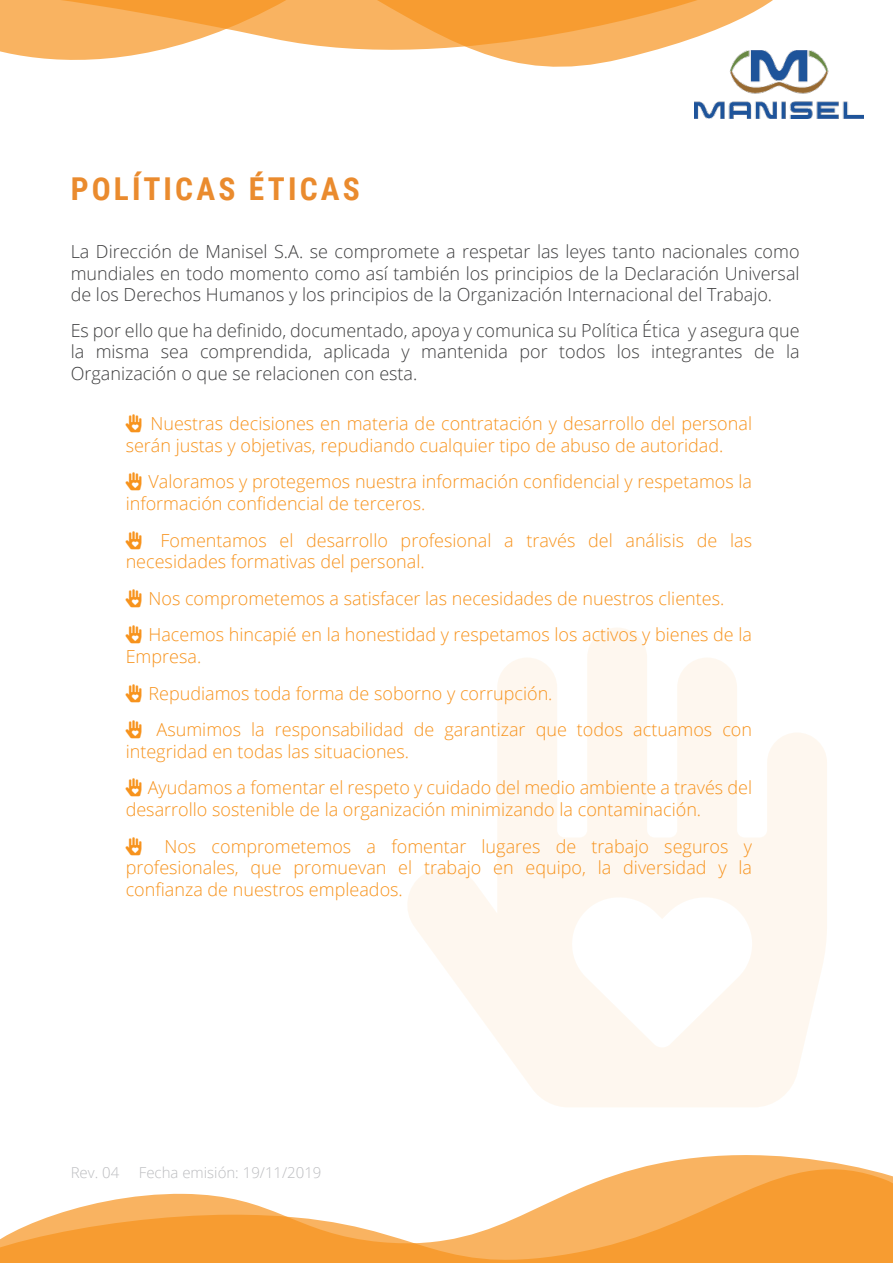
<style>
.page{position:relative;width:893px;height:1263px;background:#fff}
.page>*{position:absolute;margin:0;border:0;box-sizing:border-box;transform-origin:0 0}
.t1{font:700 31.5px "Roboto Condensed";letter-spacing:.1em;color:#ea8b2e}
.t2{font:300 18px/21.6px "Open Sans";color:#f7931d}
.t3{font:300 18px/21.6px "Open Sans";color:#3e3e3f;text-align:justify}
.t4{font:300 15px "Open Sans";color:#bcbdc0}
</style>
<div class="page">
<svg style="left:408px;top:628px;width:419px;height:479px;fill:#fef7ef"></svg>
<img style="left:694px;top:50px;width:169px;height:68px">
<svg style="left:0;top:0;width:790px;height:67px"></svg>
<svg style="left:0;top:0;width:698px;height:50px;background:#f8b05b"></svg>
<svg style="left:0;top:1155px;width:893px;height:108px"></svg>
<h1 class="t1" style="left:71px;top:167px;width:291px">POLÍTICAS ÉTICAS</h1>
<p class="t3" style="left:71px;top:240px;width:730px">La Dirección de Manisel S.A. se compromete a respetar las leyes tanto nacionales como mundiales en todo momento como así también los principios de la Declaración Universal de los Derechos Humanos y los principios de la Organización Internacional del Trabajo.</p>
<p class="t3" style="left:71px;top:319px;width:730px">Es por ello que ha definido, documentado, apoya y comunica su Política Ética y asegura que la misma sea comprendida, aplicada y mantenida por todos los integrantes de la Organización o que se relacionen con esta.</p>
<p class="t2" style="left:126px;top:412px;width:628px;text-indent:25px">Nuestras decisiones en materia de contratación y desarrollo del personal serán justas y objetivas, repudiando cualquier tipo de abuso de autoridad.</p>
<p class="t2" style="left:126px;top:471px;width:628px;text-indent:23px">Valoramos y protegemos nuestra información confidencial y respetamos la información confidencial de terceros.</p>
<p class="t2" style="left:126px;top:529px;width:628px;text-indent:35px">Fomentamos el desarrollo profesional a través del análisis de las necesidades formativas del personal.</p>
<p class="t2" style="left:148px;top:579px;width:605px;line-height:36.6px">Nos comprometemos a satisfacer las necesidades de nuestros clientes.<br>Hacemos hincapié en la honestidad y respetamos los activos y bienes de la</p>
<p class="t2" style="left:126px;top:645px;width:77px">Empresa.</p>
<p class="t2" style="left:148px;top:682px;width:406px">Repudiamos toda forma de soborno y corrupción.</p>
<p class="t2" style="left:157px;top:718px;width:597px">Asumimos la responsabilidad de garantizar que todos actuamos con</p>
<p class="t2" style="left:148px;top:732px;width:606px;line-height:36.6px;text-indent:-22px">integridad en todas las situaciones.<br>Ayudamos a fomentar el respeto y cuidado del medio ambiente a través del</p>
<p class="t2" style="left:164px;top:791px;width:589px;line-height:36.6px;text-indent:-39px">desarrollo sostenible de la organización minimizando la contaminación.<br>Nos comprometemos a fomentar lugares de trabajo seguros y</p>
<p class="t2" style="left:126px;top:856px;width:628px">profesionales, que promuevan el trabajo en equipo, la diversidad y la confianza de nuestros empleados.</p>
<p class="t4" style="left:71px;top:1162px;width:50px">Rev. 04</p>
<p class="t4" style="left:139px;top:1162px;width:184px">Fecha emisión: 19/11/2019</p>
</div>
